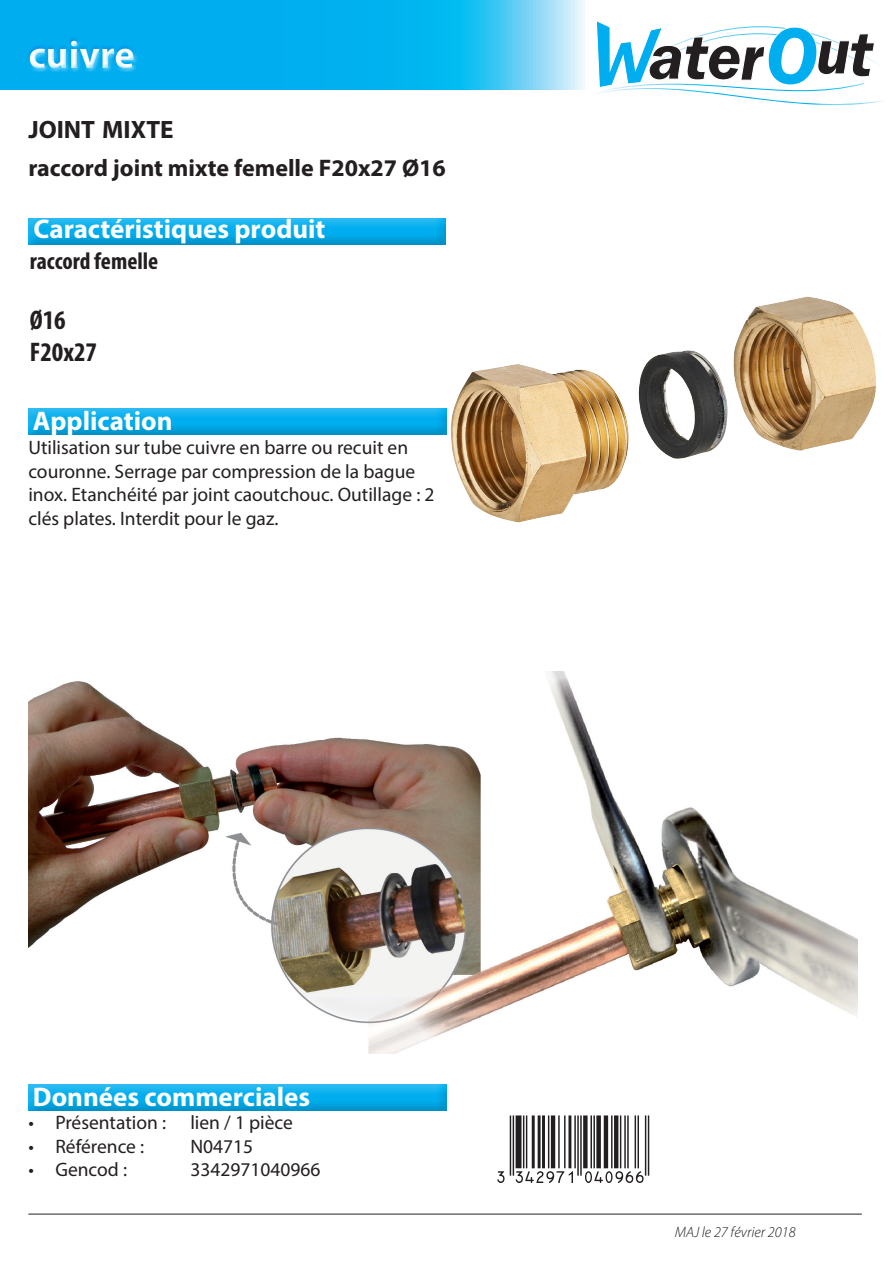
<style>
.page{position:relative;width:893px;height:1263px;background:#fff}
.page>*{position:absolute;margin:0;border:0;box-sizing:border-box;transform-origin:0 0}
.t1{font:700 39px "Myriad Pro";color:#fff}
.t2{font:700 27px "Myriad Pro";color:#fff}
.t3{font:700 condensed 27px "Myriad Pro";color:#231f20}
.t4{font:700 25.2px "Myriad Pro";color:#231f20}
.t5{font:700 24px "Myriad Pro";color:#231f20}
.t6{font:700 condensed 24px "Myriad Pro";color:#231f20}
.t7{font:19.5px/23.4px "Myriad Pro";color:#231f20}
.t8{font:italic 300 15px "Myriad Pro";color:#231f20}
</style>
<div class="page">
<svg style="left:1px;top:1px;width:584px;height:18px;background:#18b7f0"></svg>
<div style="left:26px;top:217px;width:420px;height:30px;background:#231f20;opacity:.75"></div>
<div style="left:0;top:19px;width:609px;height:106px;background:#00aeef;opacity:.75"></div>
<img style="left:451px;top:296px;width:425px;height:226px">
<div style="left:26px;top:407px;width:420px;height:30px;background:#231f20;opacity:.75"></div>
<div style="left:26px;top:1084px;width:420px;height:30px;background:#231f20;opacity:.75"></div>
<hr style="left:28px;top:1214px;width:834px;height:1px;background:#231f20">
<svg style="left:592px;top:20px;width:292px;height:85px"></svg>
<img style="left:28px;top:672px;width:829px;height:381px">
<h1 class="t1" style="left:28px;top:30px;width:108px">cuivre</h1>
<p class="t4" style="left:28px;top:113px;width:147px">JOINT MIXTE</p>
<p class="t5" style="left:28px;top:153px;width:419px">raccord joint mixte femelle F20x27 Ø16</p>
<p class="t2" style="left:34px;top:212px;width:293px">Caractéristiques produit</p>
<p class="t6" style="left:30px;top:246px;width:130px">raccord femelle</p>
<p class="t3" style="left:30px;top:303px;width:37px">Ø16</p>
<p class="t3" style="left:30px;top:335px;width:69px">F20x27</p>
<p class="t2" style="left:33px;top:403px;width:141px">Application</p>
<p class="t7" style="left:28px;top:436px;width:408px">Utilisation sur tube cuivre en barre ou recuit en couronne. Serrage par compression de la bague inox. Etanchéité par joint caoutchouc. Outillage : 2 clés plates. Interdit pour le gaz.</p>
<p class="t2" style="left:33px;top:1079px;width:279px">Données commerciales</p>
<p class="t7" style="left:28px;top:1111px;width:266px">• Présentation : lien / 1 pièce</p>
<p class="t7" style="left:28px;top:1134px;width:117px">• Référence :</p>
<p class="t7" style="left:190px;top:1134px;width:64px">N04715</p>
<p class="t7" style="left:28px;top:1158px;width:100px">• Gencod :</p>
<p class="t7" style="left:190px;top:1158px;width:132px">3342971040966</p>
<p class="t8" style="left:675px;top:1223px;width:122px">MAJ le 27 février 2018</p>
</div>
